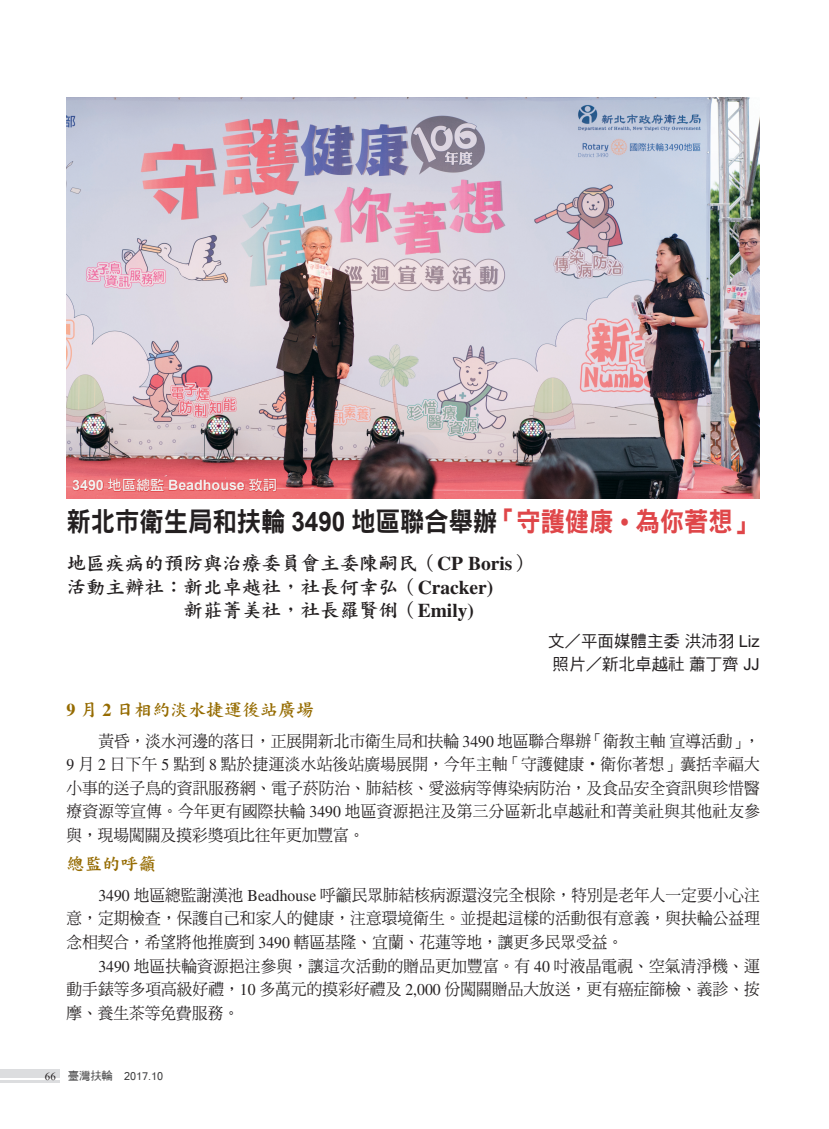
<style>
.page{position:relative;width:829px;height:1129px;background:#fff}
.page>*{position:absolute;margin:0;border:0;box-sizing:border-box;transform-origin:0 0}
.t1{font:27px "DF Hei Std W9";color:#231f20;scale:.9 1}
.t2{font:19.5px "DF Kai Shu Std W7";color:#231f20}
.t3{font:18px "DF Kai Shu Std W7";color:#956b01}
.t4{font:16.5px/23.5px "DF Ming Std W5";letter-spacing:.005em;color:#231f20;text-align:justify;scale:.95 1}
.t5{font:16.5px/23.5px "DF Hei Std W5";color:#231f20}
.t6{font:700 14.25px "Arial";color:#f2f1f0}
.t7{font:12px "Latha";color:#3e3e3f}
.s1{font-family:"DF Hei Std W7";font-weight:400}
.s2{font-family:"Arial";font-weight:700}
.s3{color:#df4649}
.s4{font-family:"Times LT Std";color:#df4649}
.s5{font-family:"Times LT Std";font-weight:700}
.s6{font-family:"Arial"}
.s7{font-family:"Times LT Std"}
.s8{font-family:"DF Ming Md HK BF"}
.s9{font-family:"Aparajita";font-size:13.5px;color:#231f20}
.s10{font-family:"DF Hei Md HK BF";font-size:11.25px}
</style>
<div class="page">
<img style="left:67px;top:97px;width:693px;height:401px">
<svg style="left:72px;top:478px;width:204px;height:17px;background:#e86165"></svg>
<div style="left:0;top:1069px;width:60px;height:9px;background:#dcdddf"></div>
<hr style="left:0;top:1079px;width:60px;height:2px;background:#dcdddf">
<p class="t6" style="left:72px;top:476px;width:206px">3490 <span class="s1">地區總監</span> Beadhouse <span class="s1">致詞</span></p>
<h1 class="t1" style="left:67px;top:507px;width:769px">新北市衛生局和扶輪 <span class="s2">3490</span> 地區聯合舉辦<span class="s3">「守護健康</span> <span class="s4">•</span> <span class="s3">為你著想」</span></h1>
<p class="t2" style="left:67px;top:552px;width:467px">地區疾病的預防與治療委員會主委陳嗣民（<span class="s5">CP Boris</span>）</p>
<p class="t2" style="left:67px;top:576px;width:428px">活動主辦社：新北卓越社，社長何幸弘（<span class="s5">Cracker)</span></p>
<p class="t2" style="left:184px;top:599px;width:292px">新莊菁美社，社長羅賢俐（<span class="s5">Emily)</span></p>
<p class="t5" style="left:548px;top:628px;width:213px">文／平面媒體主委洪沛羽 <span class="s6">Liz</span>照片／新北卓越社蕭丁齊 <span class="s6">JJ</span></p>
<p class="t3" style="left:67px;top:699px;width:249px"><span class="s5">9</span> 月 <span class="s5">2</span> 日相約淡水捷運後站廣場</p>
<p class="t4" style="left:67px;top:728px;width:731px;text-indent:32px">黃昏，淡水河邊的落日，正展開新北市衛生局和扶輪 <span class="s7">3490</span> 地區聯合舉辦「衛教主軸宣導活動」，<span class="s7">9</span> 月 <span class="s7">2</span> 日下午 <span class="s7">5</span> 點到 <span class="s7">8</span> 點於捷運淡水站後站廣場展開，今年主軸「守護健康<span class="s8">‧</span>衛你著想」囊括幸福大小事的送子鳥的資訊服務網、電子菸防治、肺結核、愛滋病等傳染病防治，及食品安全資訊與珍惜醫療資源等宣傳。今年更有國際扶輪 <span class="s7">3490</span> 地區資源挹注及第三分區新北卓越社和菁美社與其他社友參與，現場闖關及摸彩獎項比往年更加豐富。</p>
<p class="t3" style="left:67px;top:853px;width:91px">總監的呼籲</p>
<p class="t4" style="left:67px;top:882px;width:731px;text-indent:32px"><span class="s7">3490</span> 地區總監謝漢池 <span class="s7">Beadhouse</span> 呼籲民眾肺結核病源還沒完全根除，特別是老年人一定要小心注意，定期檢查，保護自己和家人的健康，注意環境衛生。並提起這樣的活動很有意義，與扶輪公益理念相契合，希望將他推廣到 <span class="s7">3490</span> 轄區基隆、宜蘭、花蓮等地，讓更多民眾受益。</p>
<p class="t4" style="left:67px;top:953px;width:731px;text-indent:32px"><span class="s7">3490</span> 地區扶輪資源挹注參與，讓這次活動的贈品更加豐富。有 <span class="s7">40</span> 吋液晶電視、空氣清淨機、運動手錶等多項高級好禮，<span class="s7">10</span> 多萬元的摸彩好禮及 <span class="s7">2,000</span> 份闖關贈品大放送，更有癌症篩檢、義診、按摩、養生茶等免費服務。</p>
<p class="t7" style="left:45px;top:1066px;width:120px"><span class="s9">66</span> <span class="s10">臺灣扶輪　</span>2017.10</p>
</div>
